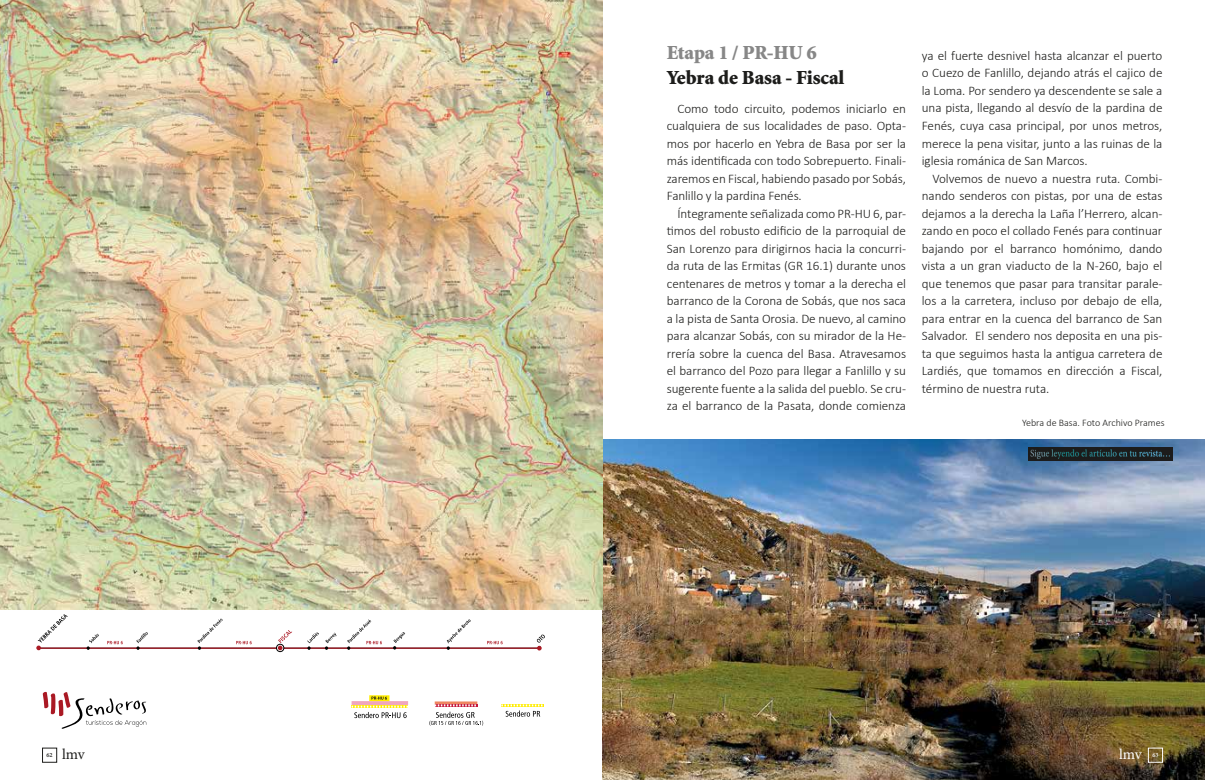
<style>
.page{position:relative;width:1205px;height:780px;background:#fff}
.page>*{position:absolute;margin:0;border:0;box-sizing:border-box;transform-origin:0 0}
.t1{font:900 20px "Minion Std";letter-spacing:-.005em;color:#1d1d1b}
.t2{font:900 20px "Minion Std";letter-spacing:-.005em;color:#878787}
.t3{font:15px "Minion Pro";color:#1d1d1b}
.t4{font:15px "Minion Pro";color:#fff}
.t5{font:300 13.12px/17.5px "Calibri";letter-spacing:-.005em;color:#1d1d1b;text-align:justify}
.t6{font:300 10px "Calibri";color:#1d1d1b}
.t7{font:600 6.25px "Minion Pro";color:#1d1d1b}
.t8{font:600 6.25px "Minion Pro";color:#fff}
</style>
<div class="page">
<img style="left:602px;top:439px;width:603px;height:341px">
<div style="left:42px;top:748px;width:15px;height:14px;border:1px solid #1d1d1b"></div>
<img style="left:0;top:0;width:602px;height:609px">
<svg style="left:429px;top:701px;width:54px;height:24px"></svg>
<hr style="left:501px;top:704px;width:43px;height:2px;background:#ffed00">
<svg style="left:501px;top:704px;width:41px;height:12px"></svg>
<div style="left:369px;top:695px;width:20px;height:6px;background:#fff24a"></div>
<svg style="left:351px;top:696px;width:57px;height:22px"></svg>
<hr style="left:39px;top:648px;width:501px;height:1px;background:#010101">
<svg style="left:107px;top:641px;width:16px;height:3px"></svg>
<hr style="left:41px;top:647px;width:498px;height:1px;background:#aa1924">
<svg style="left:236px;top:641px;width:16px;height:3px"></svg>
<svg style="left:487px;top:641px;width:16px;height:3px"></svg>
<svg style="left:536px;top:634px;width:9px;height:16px"></svg>
<svg style="left:347px;top:619px;width:35px;height:30px"></svg>
<svg style="left:325px;top:632px;width:11px;height:17px"></svg>
<svg style="left:307px;top:632px;width:12px;height:17px"></svg>
<svg style="left:447px;top:619px;width:24px;height:30px"></svg>
<svg style="left:87px;top:633px;width:12px;height:16px"></svg>
<svg style="left:136px;top:632px;width:12px;height:17px"></svg>
<svg style="left:197px;top:618px;width:26px;height:31px"></svg>
<svg style="left:393px;top:632px;width:12px;height:17px"></svg>
<div style="left:276px;top:644px;width:8px;height:7px;border:1px solid #010101;border-radius:50%"></div>
<svg style="left:278px;top:630px;width:14px;height:20px"></svg>
<svg style="left:36px;top:614px;width:32px;height:36px"></svg>
<svg style="left:43px;top:691px;width:104px;height:38px"></svg>
<img style="left:1029px;top:447px;width:143px;height:13px">
<h1 class="t2" style="left:667px;top:43px;width:151px">Etapa 1 / PR-HU 6</h1>
<h1 class="t1" style="left:667px;top:67px;width:179px">Yebra de Basa - Fiscal</h1>
<p class="t5" style="left:667px;top:99px;width:241px;text-indent:11px">Como todo circuito, podemos iniciarlo en cualquiera de sus localidades de paso. Opta&shy;mos por hacerlo en Yebra de Basa por ser la más identificada con todo Sobrepuerto. Finali&shy;zaremos en Fiscal, habiendo pasado por Sobás, Fanlillo y la pardina Fenés.</p>
<p class="t5" style="left:667px;top:204px;width:241px;text-indent:11px">Íntegramente señalizada como PR-HU 6, par&shy;timos del robusto edificio de la parroquial de San Lorenzo para dirigirnos hacia la concurri&shy;da ruta de las Ermitas (GR 16.1) durante unos centenares de metros y tomar a la derecha el barranco de la Corona de Sobás, que nos saca a la pista de Santa Orosia. De nuevo, al camino para alcanzar Sobás, con su mirador de la He&shy;rrería sobre la cuenca del Basa. Atravesamos el barranco del Pozo para llegar a Fanlillo y su sugerente fuente a la salida del pueblo. Se cru&shy;za el barranco de la Pasata, donde comienza</p>
<p class="t5" style="left:922px;top:47px;width:242px">ya el fuerte desnivel hasta alcanzar el puerto o Cuezo de Fanlillo, dejando atrás el cajico de la Loma. Por sendero ya descendente se sale a una pista, llegando al desvío de la pardina de Fenés, cuya casa principal, por unos metros, merece la pena visitar, junto a las ruinas de la iglesia románica de San Marcos.</p>
<p class="t5" style="left:922px;top:169px;width:242px;text-indent:11px">Volvemos de nuevo a nuestra ruta. Combi&shy;nando senderos con pistas, por una de estas dejamos a la derecha la Laña l’Herrero, alcan&shy;zando en poco el collado Fenés para continuar bajando por el barranco homónimo, dando vista a un gran viaducto de la N-260, bajo el que tenemos que pasar para transitar parale&shy;los a la carretera, incluso por debajo de ella, para entrar en la cuenca del barranco de San Salvador. El sendero nos deposita en una pis&shy;ta que seguimos hasta la antigua carretera de Lardiés, que tomamos en dirección a Fiscal, término de nuestra ruta.</p>
<p class="t6" style="left:1022px;top:416px;width:144px">Yebra de Basa. Foto Archivo Prames</p>
<p class="t7" style="left:47px;top:750px;width:8px">62</p>
<p class="t3" style="left:62px;top:744px;width:24px">lmv</p>
<p class="t4" style="left:1119px;top:744px;width:24px">lmv</p>
<p class="t8" style="left:1152px;top:750px;width:8px">63</p>
</div>
